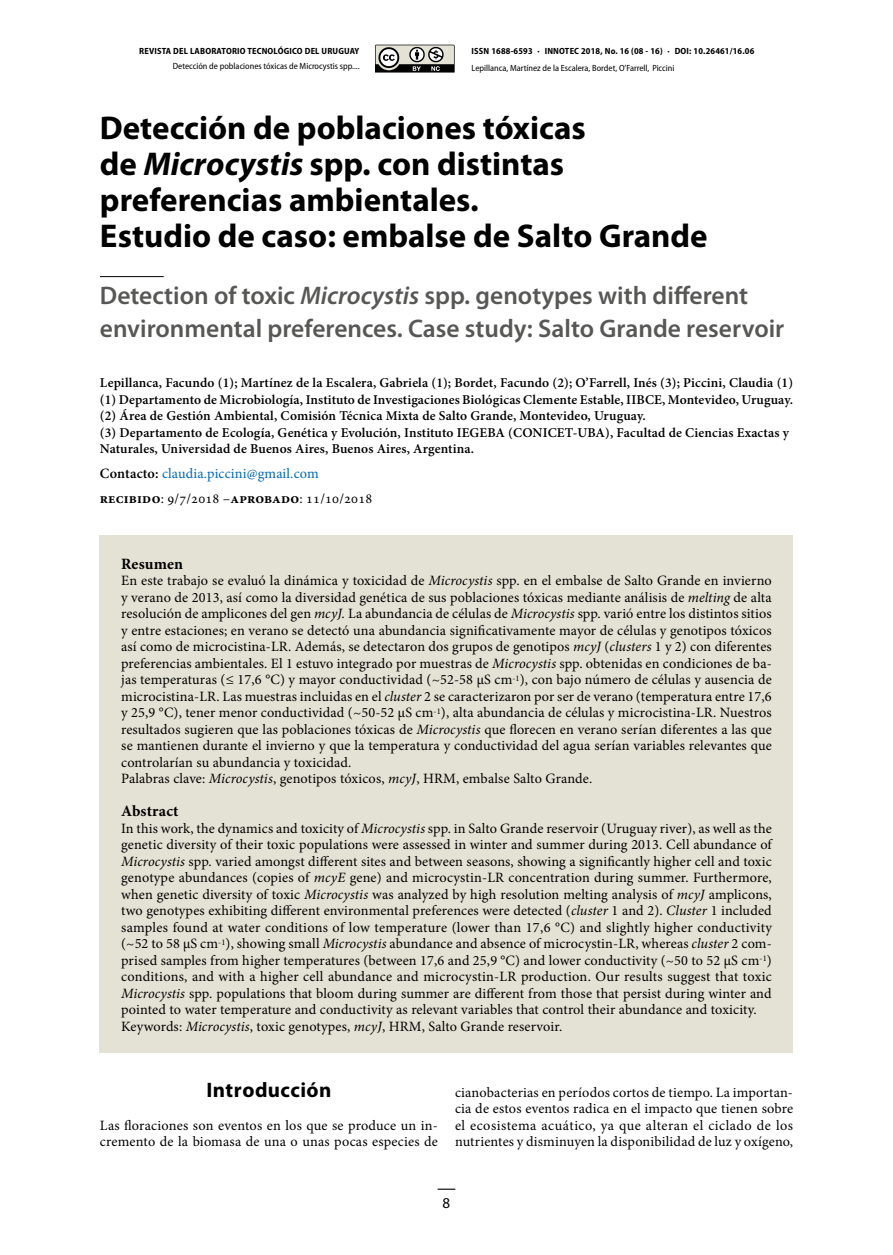
<style>
.page{position:relative;width:893px;height:1255px;background:#fff}
.page>*{position:absolute;margin:0;border:0;box-sizing:border-box;transform-origin:0 0}
._07_TÍTULO_1{font:700 33px/36px "Myriad Pro";color:#000}
._07_TÍTULO_2{font:600 25.5px/33px "Myriad Pro";color:#575756}
._04_SUBTÍTULO_1{font:700 21px "Myriad Pro";letter-spacing:.02em;color:#000}
._04_RESUMEN_TÍTULO{font:700 15.75px "Minion Pro";letter-spacing:.005em;color:#000}
.t1{font:15px "Myriad Pro";color:#000}
._04_RESUMEN_TEXTO{font:14.25px/16.5px "Minion Pro";letter-spacing:.01em;color:#000;text-align:justify}
._01_TEXTO_PRIMER{font:14.25px/16.5px "Minion Pro";letter-spacing:.01em;color:#000}
._01_TEXTO_RECIBIDO_A{font:14.25px "Minion Pro";letter-spacing:.01em;color:#000}
._01_TEXTO_CONTACTO{font:14.25px "Minion Pro";letter-spacing:.01em;color:#0069b4}
._01_TEXTO_AUTOR{font:600 13.5px/16.5px "Minion Pro";letter-spacing:.01em;color:#000}
.t2{font:semi-condensed 9px "Myriad Pro";color:#000}
.t3{font:700 semi-condensed 9px "Myriad Pro";letter-spacing:.02em;color:#000}
.s1{font-style:italic}
.s2{font-weight:600;color:#000}
.s3{font-weight:700}
</style>
<div class="page">
<svg style="left:438px;top:1188px;width:17px;height:1px"></svg>
<svg style="left:375px;top:45px;width:80px;height:28px;background:#8b8a84"></svg>
<hr style="left:100px;top:276px;width:64px;height:1px;background:#000">
<div style="left:100px;top:535px;width:693px;height:517px;background:#e4e2d4"></div>
<p class="t3" style="left:139px;top:46px;width:222px">REVISTA DEL LABORATORIO TECNOLÓGICO DEL URUGUAY</p>
<p class="t2" style="left:173px;top:61px;width:188px">Detección de poblaciones tóxicas de Microcystis spp....</p>
<p class="t3" style="left:472px;top:46px;width:284px">ISSN 1688-6593 · INNOTEC 2018, No. 16 (08 - 16) · DOI: 10.26461/16.06</p>
<p class="t2" style="left:472px;top:62px;width:204px">Lepillanca, Martínez de la Escalera, Bordet, O’Farrell, Piccini</p>
<p class="_07_TÍTULO_1" style="left:100px;top:109px;width:609px">Detección de poblaciones tóxicas<br>de <span class="s1">Microcystis</span> spp. con distintas preferencias ambientales.<br>Estudio de caso: embalse de Salto Grande</p>
<p class="_07_TÍTULO_2" style="left:100px;top:279px;width:686px">Detection of toxic <span class="s1">Microcystis</span> spp. genotypes with different environmental preferences. Case study: Salto Grande reservoir</p>
<p class="_01_TEXTO_AUTOR" style="left:100px;top:374px;width:695px">Lepillanca, Facundo (1); Martínez de la Escalera, Gabriela (1); Bordet, Facundo (2); O’Farrell, Inés (3); Piccini, Claudia (1)</p>
<p class="_01_TEXTO_AUTOR" style="left:100px;top:391px;width:695px">(1) Departamento de Microbiología, Instituto de Investigaciones Biológicas Clemente Estable, IIBCE, Montevideo, Uruguay.</p>
<p class="_01_TEXTO_AUTOR" style="left:100px;top:407px;width:547px">(2) Área de Gestión Ambiental, Comisión Técnica Mixta de Salto Grande, Montevideo, Uruguay.</p>
<p class="_01_TEXTO_AUTOR" style="left:100px;top:424px;width:691px">(3) Departamento de Ecología, Genética y Evolución, Instituto IEGEBA (CONICET-UBA), Facultad de Ciencias Exactas y<br>Naturales, Universidad de Buenos Aires, Buenos Aires, Argentina.</p>
<p class="_01_TEXTO_CONTACTO" style="left:100px;top:464px;width:220px"><span class="s2">Contacto:</span> claudia.piccini@gmail.com</p>
<p class="_01_TEXTO_RECIBIDO_A" style="left:100px;top:489px;width:274px"><span class="s3">recibido</span>: 9/7/2018 –<span class="s3">aprobado</span>: 11/10/2018</p>
<p class="_04_RESUMEN_TÍTULO" style="left:121px;top:552px;width:63px">Resumen</p>
<p class="_04_RESUMEN_TEXTO" style="left:121px;top:572px;width:652px">En este trabajo se evaluó la dinámica y toxicidad de <span class="s1">Microcystis</span> spp. en el embalse de Salto Grande en invierno y verano de 2013, así como la diversidad genética de sus poblaciones tóxicas mediante análisis de <span class="s1">melting</span> de alta resolución de amplicones del gen <span class="s1">mcyJ.</span> La abundancia de células de <span class="s1">Microcystis</span> spp. varió entre los distintos sitios y entre estaciones; en verano se detectó una abundancia significativamente mayor de células y genotipos tóxicos así como de microcistina-LR. Además, se detectaron dos grupos de genotipos <span class="s1">mcyJ</span> (<span class="s1">clusters</span> 1 y 2) con diferentes preferencias ambientales. El 1 estuvo integrado por muestras de <span class="s1">Microcystis</span> spp. obtenidas en condiciones de ba&shy;jas temperaturas (≤ 17,6 °C) y mayor conductividad (~52-58 µS cm<sup>-1</sup>), con bajo número de células y ausencia de microcistina-LR. Las muestras incluidas en el <span class="s1">cluster</span> 2 se caracterizaron por ser de verano (temperatura entre 17,6 y 25,9 °C), tener menor conductividad (~50-52 µS cm<sup>-1</sup>), alta abundancia de células y microcistina-LR. Nuestros resultados sugieren que las poblaciones tóxicas de <span class="s1">Microcystis</span> que florecen en verano serían diferentes a las que se mantienen durante el invierno y que la temperatura y conductividad del agua serían variables relevantes que controlarían su abundancia y toxicidad.</p>
<p class="_04_RESUMEN_TEXTO" style="left:121px;top:770px;width:473px">Palabras clave: <span class="s1">Microcystis</span>, genotipos tóxicos, <span class="s1">mcyJ</span>, HRM, embalse Salto Grande.</p>
<p class="_04_RESUMEN_TÍTULO" style="left:121px;top:800px;width:59px">Abstract</p>
<p class="_04_RESUMEN_TEXTO" style="left:121px;top:820px;width:652px">In this work, the dynamics and toxicity of <span class="s1">Microcystis</span> spp. in Salto Grande reservoir (Uruguay river), as well as the genetic diversity of their toxic populations were assessed in winter and summer during 2013. Cell abundance of <span class="s1">Microcystis</span> spp. varied amongst different sites and between seasons, showing a significantly higher cell and toxic genotype abundances (copies of <span class="s1">mcyE</span> gene) and microcystin-LR concentration during summer. Furthermore, when genetic diversity of toxic <span class="s1">Microcystis</span> was analyzed by high resolution melting analysis of <span class="s1">mcyJ</span> amplicons, two genotypes exhibiting different environmental preferences were detected (<span class="s1">cluster</span> 1 and 2). <span class="s1">Cluster</span> 1 included samples found at water conditions of low temperature (lower than 17,6 °C) and slightly higher conductivity (~52 to 58 µS cm<sup>-1</sup>), showing small <span class="s1">Microcystis</span> abundance and absence of microcystin-LR, whereas <span class="s1">cluster</span> 2 com&shy;prised samples from higher temperatures (between 17,6 and 25,9 °C) and lower conductivity (~50 to 52 µS cm<sup>-1</sup>) conditions, and with a higher cell abundance and microcystin-LR production. Our results suggest that toxic <span class="s1">Microcystis</span> spp. populations that bloom during summer are different from those that persist during winter and pointed to water temperature and conductivity as relevant variables that control their abundance and toxicity.</p>
<p class="_04_RESUMEN_TEXTO" style="left:121px;top:1018px;width:443px">Keywords: <span class="s1">Microcystis</span>, toxic genotypes, <span class="s1">mcyJ</span>, HRM, Salto Grande reservoir.</p>
<p class="_04_SUBTÍTULO_1" style="left:206px;top:1076px;width:126px">Introducción</p>
<p class="_01_TEXTO_PRIMER" style="left:100px;top:1117px;width:340px">Las floraciones son eventos en los que se produce un in&shy;cremento de la biomasa de una o unas pocas especies de</p>
<p class="_01_TEXTO_PRIMER" style="left:455px;top:1084px;width:340px;text-align:justify">cianobacterias en períodos cortos de tiempo. La importan&shy;cia de estos eventos radica en el impacto que tienen sobre el ecosistema acuático, ya que alteran el ciclado de los nutrientes y disminuyen la disponibilidad de luz y oxígeno,</p>
<p class="t1" style="left:443px;top:1193px;width:9px">8</p>
</div>
